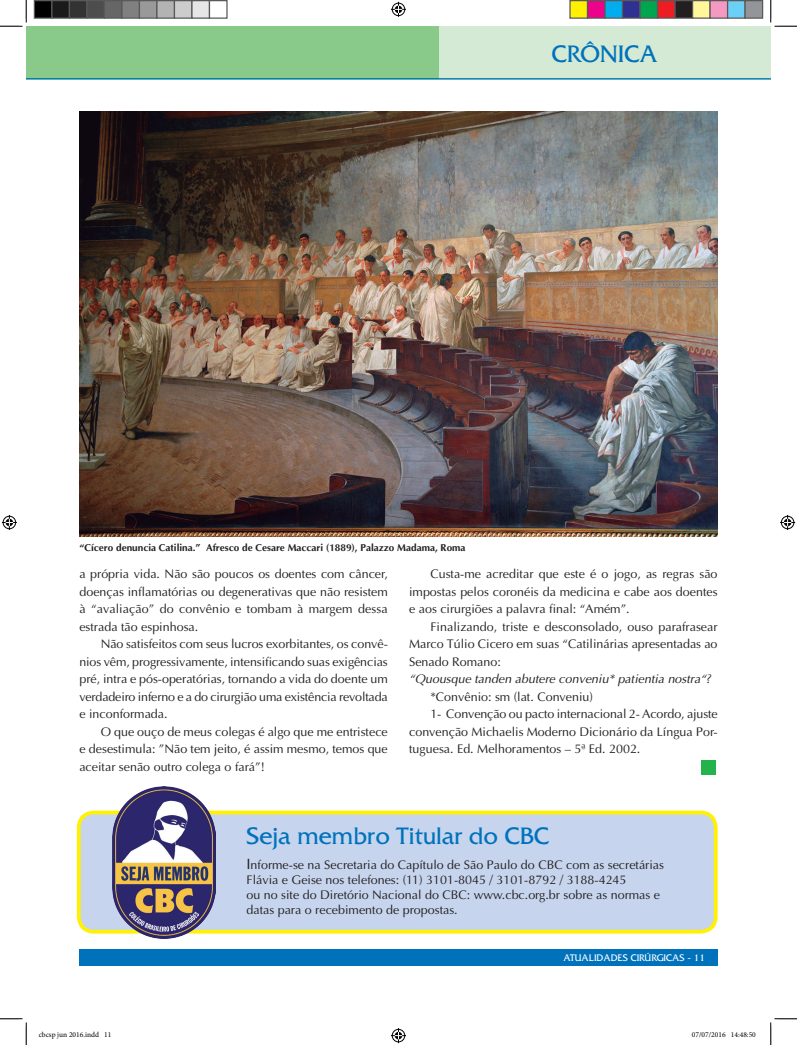
<style>
.page{position:relative;width:797px;height:1045px;background:#fff}
.page>*{position:absolute;margin:0;border:0;box-sizing:border-box;transform-origin:0 0}
.t1{font:25px "France";color:#0072bc}
.t2{font:12.5px/17.5px "Ottawa";color:#231f20;text-align:justify}
.t3{font:italic 12.5px "Ottawa";color:#231f20}
.t4{font:700 10px "Ottawa";color:#231f20}
.t5{font:10px "France";color:#fff}
.t6{font:7.5px "Minion Pro";color:#000}
.s1{font-size:15px}
</style>
<div class="page">
<div style="left:26px;top:26px;width:412px;height:52px;background:#89ca8b"></div>
<div style="left:438px;top:26px;width:332px;height:53px;background:#d5ead4"></div>
<hr style="left:26px;top:78px;width:744px;height:1px;background:#0072bc">
<div style="left:79px;top:949px;width:638px;height:16px;background:#0072bc"></div>
<div style="left:701px;top:760px;width:15px;height:14px;background:#23b24b"></div>
<img style="left:79px;top:112px;width:638px;height:424px">
<div style="left:79px;top:812px;width:636px;height:119px;background:#c6d5ed;border-radius:15px"></div>
<div style="left:77px;top:810px;width:640px;height:123px;border:4px solid #fff101;border-radius:15px"></div>
<img style="left:113px;top:786px;width:102px;height:153px">
<svg style="left:0;top:0;width:27px;height:27px"></svg>
<svg style="left:0;top:1018px;width:27px;height:27px"></svg>
<svg style="left:770px;top:0;width:27px;height:27px"></svg>
<svg style="left:770px;top:1018px;width:27px;height:27px"></svg>
<svg style="left:391px;top:2px;width:15px;height:15px"></svg>
<svg style="left:391px;top:1028px;width:15px;height:15px"></svg>
<svg style="left:2px;top:515px;width:15px;height:15px"></svg>
<svg style="left:780px;top:515px;width:15px;height:15px"></svg>
<div style="left:34px;top:1px;width:18px;height:17px;background:#000"></div>
<div style="left:34px;top:0;width:18px;height:19px;border:1px solid #595959"></div>
<div style="left:52px;top:1px;width:17px;height:17px;background:#1a1a1a"></div>
<div style="left:51px;top:0;width:19px;height:19px;border:1px solid #595959"></div>
<div style="left:69px;top:1px;width:18px;height:17px;background:#333"></div>
<div style="left:69px;top:0;width:19px;height:19px;border:1px solid #595959"></div>
<div style="left:87px;top:1px;width:17px;height:17px;background:#4d4d4d"></div>
<div style="left:86px;top:0;width:19px;height:19px;border:1px solid #595959"></div>
<div style="left:104px;top:1px;width:18px;height:17px;background:#666"></div>
<div style="left:104px;top:0;width:18px;height:19px;border:1px solid #595959"></div>
<div style="left:122px;top:1px;width:17px;height:17px;background:#808080"></div>
<div style="left:121px;top:0;width:19px;height:19px;border:1px solid #595959"></div>
<div style="left:139px;top:1px;width:18px;height:17px;background:#999"></div>
<div style="left:139px;top:0;width:19px;height:19px;border:1px solid #595959"></div>
<div style="left:157px;top:1px;width:17px;height:17px;background:#b3b3b3"></div>
<div style="left:156px;top:0;width:19px;height:19px;border:1px solid #595959"></div>
<div style="left:174px;top:1px;width:18px;height:17px;background:#ccc"></div>
<div style="left:174px;top:0;width:18px;height:19px;border:1px solid #595959"></div>
<div style="left:192px;top:1px;width:17px;height:17px;background:#e6e6e6"></div>
<div style="left:191px;top:0;width:19px;height:19px;border:1px solid #595959"></div>
<div style="left:209px;top:0;width:19px;height:19px;border:1px solid #595959"></div>
<div style="left:570px;top:1px;width:17px;height:17px;background:#fff101"></div>
<div style="left:569px;top:0;width:19px;height:19px;border:1px solid #595959"></div>
<div style="left:587px;top:1px;width:18px;height:17px;background:#ed028c"></div>
<div style="left:587px;top:0;width:18px;height:19px;border:1px solid #595959"></div>
<div style="left:605px;top:1px;width:17px;height:17px;background:#00aeef"></div>
<div style="left:604px;top:0;width:19px;height:19px;border:1px solid #595959"></div>
<div style="left:622px;top:1px;width:18px;height:17px;background:#2e3092"></div>
<div style="left:622px;top:0;width:18px;height:19px;border:1px solid #595959"></div>
<div style="left:640px;top:1px;width:17px;height:17px;background:#00a54f"></div>
<div style="left:639px;top:0;width:19px;height:19px;border:1px solid #595959"></div>
<div style="left:657px;top:1px;width:18px;height:17px;background:#ee1d23"></div>
<div style="left:657px;top:0;width:18px;height:19px;border:1px solid #595959"></div>
<div style="left:675px;top:1px;width:17px;height:17px;background:#231f20"></div>
<div style="left:674px;top:0;width:19px;height:19px;border:1px solid #595959"></div>
<div style="left:692px;top:1px;width:18px;height:17px;background:#fff79a"></div>
<div style="left:692px;top:0;width:18px;height:19px;border:1px solid #595959"></div>
<div style="left:710px;top:1px;width:17px;height:17px;background:#f499c2"></div>
<div style="left:709px;top:0;width:19px;height:19px;border:1px solid #595959"></div>
<div style="left:727px;top:1px;width:18px;height:17px;background:#6bcff6"></div>
<div style="left:727px;top:0;width:18px;height:19px;border:1px solid #595959"></div>
<div style="left:745px;top:1px;width:17px;height:17px;background:#939598"></div>
<div style="left:744px;top:0;width:19px;height:19px;border:1px solid #595959"></div>
<h1 class="t1" style="left:552px;top:40px;width:107px">CRÔNICA</h1>
<p class="t4" style="left:79px;top:541px;width:387px">“Cícero denuncia Catilina.” Afresco de Cesare Maccari (1889), Palazzo Madama, Roma</p>
<p class="t2" style="left:79px;top:565px;width:310px">a própria vida. Não são poucos os doentes com câncer, doenças inflamatórias ou degenerativas que não resistem à “avaliação” do convênio e tombam à margem dessa estrada tão espinhosa.</p>
<p class="t2" style="left:79px;top:635px;width:310px;text-indent:21px">Não satisfeitos com seus lucros exorbitantes, os convê&shy;nios vêm, progressivamente, intensificando suas exigências pré, intra e pós-operatórias, tornando a vida do doente um verdadeiro inferno e a do cirurgião uma existência revoltada e inconformada.</p>
<p class="t2" style="left:79px;top:723px;width:310px;text-indent:21px">O que ouço de meus colegas é algo que me entristece e desestimula: ”Não tem jeito, é assim mesmo, temos que aceitar senão outro colega o fará”!</p>
<p class="t2" style="left:409px;top:565px;width:310px;text-indent:21px">Custa-me acreditar que este é o jogo, as regras são impostas pelos coronéis da medicina e cabe aos doentes e aos cirurgiões a palavra final: “Amém”.</p>
<p class="t2" style="left:409px;top:618px;width:310px;text-indent:21px">Finalizando, triste e desconsolado, ouso parafrasear Marco Túlio Cicero em suas “Catilinárias apresentadas ao Senado Romano:</p>
<p class="t3" style="left:409px;top:672px;width:303px">“Quousque tanden abutere conveniu* patientia nostra“?</p>
<p class="t2" style="left:430px;top:688px;width:164px">*Convênio: sm (lat. Conveniu)</p>
<p class="t2" style="left:430px;top:705px;width:289px">1- Convenção ou pacto internacional 2- Acordo, ajuste</p>
<p class="t2" style="left:409px;top:723px;width:310px">convenção Michaelis Moderno Dicionário da Língua Por-</p>
<p class="t2" style="left:409px;top:740px;width:233px">tuguesa. Ed. Melhoramentos – 5ª Ed. 2002.</p>
<h1 class="t1" style="left:246px;top:822px;width:304px">Seja membro Titular do CBC</h1>
<p class="t2" style="left:246px;top:857px;width:419px;line-height:15px;text-align:left"><span class="s1">I</span>nforme-se na Secretaria do Capítulo de São Paulo do CBC com as secretárias Flávia e Geise nos telefones: (11) 3101-8045 / 3101-8792 / 3188-4245<br>ou no site do Diretório Nacional do CBC: www.cbc.org.br sobre as normas e datas para o recebimento de propostas.</p>
<p class="t5" style="left:563px;top:952px;width:143px">ATUALIDADES CIRÚRGICAS - 11</p>
<p class="t6" style="left:39px;top:1030px;width:74px">cbcsp jun 2016.indd 11</p>
<p class="t6" style="left:692px;top:1030px;width:65px">07/07/2016 14:48:50</p>
</div>
